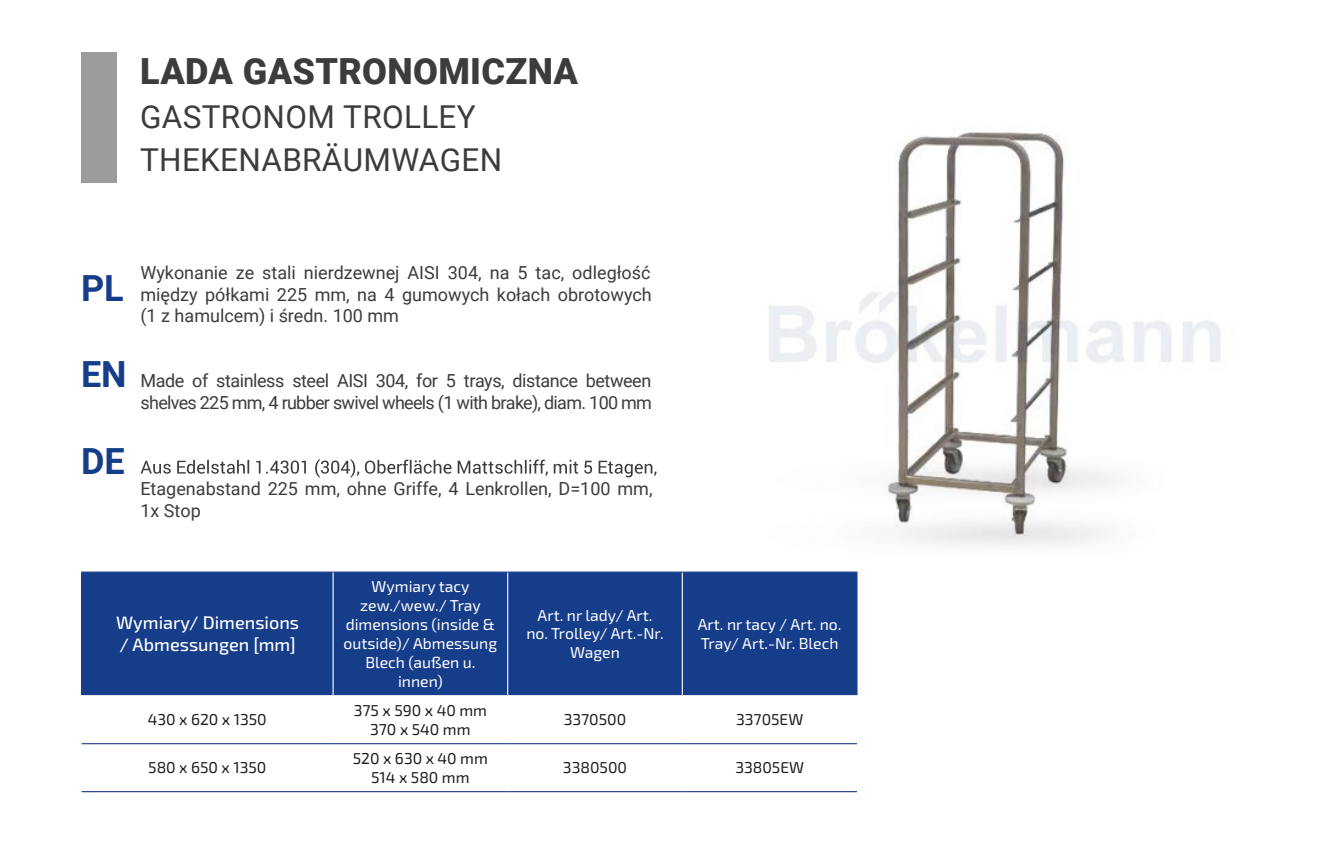
<style>
.page{position:relative;width:1340px;height:847px;background:#fff}
.page>*{position:absolute;margin:0;border:0;box-sizing:border-box;transform-origin:0 0}
.t1{font:900 36px "Roboto";letter-spacing:.01em;color:#3c3c3b}
.t2{font:700 36px "Roboto";color:#153d8a}
.t3{font:31.5px/43.2px "Roboto";letter-spacing:.01em;color:#3c3c3b}
.t4{font:18px/21.6px "Roboto";letter-spacing:-.01em;color:#3c3c3b}
.t5{font:500 18px/21.6px "Exo 2";color:#fff}
.t6{font:15.75px/18.9px "Exo 2";color:#fff;text-align:center}
.t7{font:15.75px/18.9px "Exo 2";color:#1d1d1b;text-align:center}
</style>
<div class="page">
<img style="left:768px;top:132px;width:453px;height:507px">
<svg style="left:140px;top:459px;width:516px;height:18px"></svg>
<div style="left:81px;top:52px;width:35px;height:131px;background:#9d9b9c"></div>
<div style="left:82px;top:572px;width:774px;height:123px;background:#153d8a"></div>
<hr style="left:82px;top:743px;width:251px;height:1px;background:#153d8a">
<hr style="left:333px;top:743px;width:174px;height:1px;background:#153d8a">
<hr style="left:507px;top:743px;width:175px;height:1px;background:#153d8a">
<hr style="left:682px;top:743px;width:175px;height:1px;background:#153d8a">
<hr style="left:82px;top:791px;width:251px;height:1px;background:#153d8a">
<hr style="left:333px;top:791px;width:174px;height:1px;background:#153d8a">
<hr style="left:507px;top:791px;width:175px;height:1px;background:#153d8a">
<hr style="left:682px;top:791px;width:175px;height:1px;background:#153d8a">
<hr style="left:81px;top:571px;width:252px;height:1px;background:#153d8a">
<hr style="left:81px;top:572px;width:1px;height:123px;background:#153d8a">
<hr style="left:333px;top:571px;width:174px;height:1px;background:#153d8a">
<hr style="left:507px;top:571px;width:175px;height:1px;background:#153d8a">
<hr style="left:682px;top:571px;width:175px;height:1px;background:#153d8a">
<hr style="left:856px;top:572px;width:1px;height:123px;background:#153d8a">
<hr style="left:332px;top:572px;width:1px;height:123px;background:#fff">
<hr style="left:681px;top:572px;width:2px;height:123px;background:#fff">
<hr style="left:507px;top:572px;width:1px;height:123px;background:#fff">
<h1 class="t1" style="left:140px;top:46px;width:439px">LADA GASTRONOMICZNA</h1>
<h2 class="t3" style="left:140px;top:94px;width:363px">GASTRONOM TROLLEY<br>THEKENABRÄUMWAGEN</h2>
<h1 class="t2" style="left:81px;top:262px;width:44px">PL</h1>
<h1 class="t2" style="left:81px;top:349px;width:47px">EN</h1>
<h1 class="t2" style="left:81px;top:435px;width:45px">DE</h1>
<p class="t4" style="left:140px;top:261px;width:513px;text-align:justify">Wykonanie ze stali nierdzewnej AISI 304, na 5 tac, odległość między półkami 225 mm, na 4 gumowych kołach obrotowych (1 z hamulcem) i średn. 100 mm</p>
<p class="t4" style="left:140px;top:369px;width:513px">Made of stainless steel AISI 304, for 5 trays, distance between shelves 225 mm, 4 rubber swivel wheels (1 with brake), diam. 100 mm</p>
<p class="t4" style="left:140px;top:477px;width:513px">Etagenabstand 225 mm, ohne Griffe, 4 Lenkrollen, D=100 mm,<br>1x Stop</p>
<p class="t5" style="left:116px;top:611px;width:185px">Wymiary/ Dimensions / Abmessungen [mm]</p>
<p class="t6" style="left:343px;top:576px;width:155px">Wymiary tacy zew./wew./ Tray dimensions (inside &amp; outside)/ Abmessung<br>Blech (außen u. innen)</p>
<p class="t6" style="left:526px;top:605px;width:139px">Art. nr lady/ Art. no. Trolley/ Art.-Nr.<br>Wagen</p>
<p class="t6" style="left:697px;top:614px;width:145px;text-align:left">Art. nr tacy / Art. no.<br>Tray/ Art.-Nr. Blech</p>
<p class="t7" style="left:148px;top:709px;width:120px">430 x 620 x 1350</p>
<p class="t7" style="left:354px;top:700px;width:135px">375 x 590 x 40 mm<br>370 x 540 mm</p>
<p class="t7" style="left:563px;top:709px;width:64px">3370500</p>
<p class="t7" style="left:736px;top:709px;width:69px">33705EW</p>
<p class="t7" style="left:148px;top:757px;width:120px">580 x 650 x 1350</p>
<p class="t7" style="left:353px;top:748px;width:137px">520 x 630 x 40 mm<br>514 x 580 mm</p>
<p class="t7" style="left:563px;top:757px;width:66px">3380500</p>
<p class="t7" style="left:735px;top:757px;width:70px">33805EW</p>
</div>
